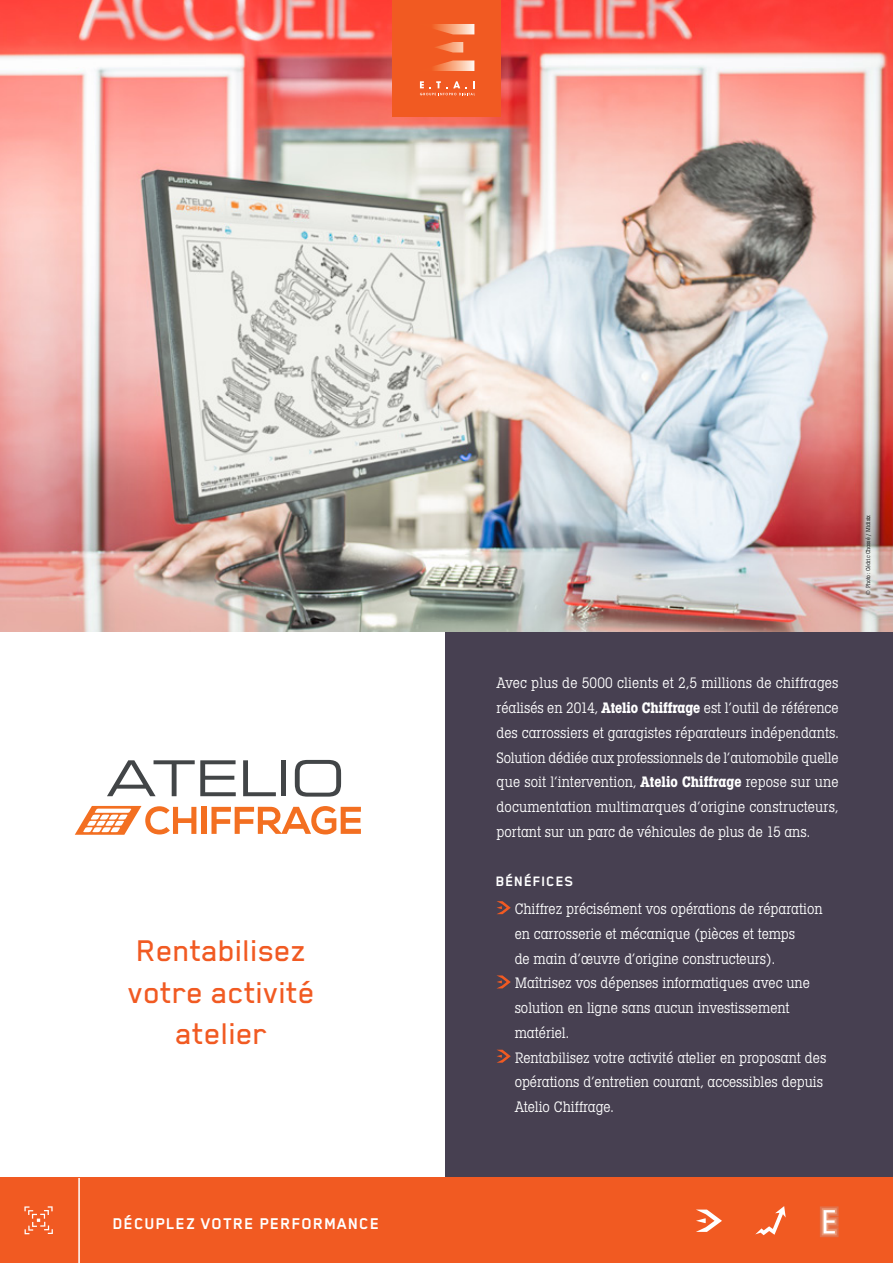
<style>
.page{position:relative;width:893px;height:1263px;background:#fff}
.page>*{position:absolute;margin:0;border:0;box-sizing:border-box;transform-origin:0 0}
.t1{font:500 34.5px/41.4px "Blender";color:#f15a22;text-align:center}
.t2{font:700 18px "Blender";letter-spacing:.05em;color:#fff}
.t3{font:condensed 15.75px/24.8px "Lubalin Graph EF";color:#fff;text-align:justify}
.t4{font:700 15.75px "Blender";letter-spacing:.05em;color:#fff}
.t5{font:condensed 6px "Lubalin Graph EF";color:#000}
.s1{font-weight:700}
</style>
<div class="page">
<div style="left:445px;top:561px;width:448px;height:631px;background:#474051"></div>
<img style="left:0;top:0;width:893px;height:631px">
<div style="left:0;top:1178px;width:893px;height:85px;background:#f15a22"></div>
<svg style="left:497px;top:901px;width:14px;height:13px"></svg>
<svg style="left:497px;top:975px;width:14px;height:13px"></svg>
<svg style="left:497px;top:1050px;width:14px;height:13px"></svg>
<svg style="left:107px;top:760px;width:129px;height:36px"></svg>
<svg style="left:243px;top:760px;width:33px;height:36px"></svg>
<div style="left:281px;top:760px;width:5px;height:36px;background:#424547"></div>
<svg style="left:295px;top:760px;width:46px;height:37px"></svg>
<div style="left:201px;top:807px;width:6px;height:27px;background:#f36f21"></div>
<svg style="left:211px;top:806px;width:150px;height:28px"></svg>
<svg style="left:75px;top:806px;width:121px;height:29px"></svg>
<div style="left:392px;top:0;width:108px;height:117px;background:#f15a22"></div>
<svg style="left:420px;top:81px;width:55px;height:14px"></svg>
<svg style="left:434px;top:24px;width:40px;height:10px"></svg>
<svg style="left:435px;top:42px;width:28px;height:11px"></svg>
<svg style="left:434px;top:60px;width:40px;height:11px"></svg>
<svg style="left:755px;top:1206px;width:31px;height:29px"></svg>
<svg style="left:24px;top:1206px;width:29px;height:28px"></svg>
<svg style="left:696px;top:1209px;width:26px;height:23px"></svg>
<svg style="left:820px;top:1206px;width:18px;height:31px"></svg>
<hr style="left:78px;top:1178px;width:2px;height:85px;background:#fff">
<h1 class="t1" style="left:129px;top:928px;width:188px">Rentabilisez votre activité atelier</h1>
<p class="t2" style="left:113px;top:1213px;width:246px">DÉCUPLEZ VOTRE PERFORMANCE</p>
<p class="t5" style="left:865px;top:595px;width:81px;rotate:-90deg">© Photo : Cédric Chassé / Midisix</p>
<p class="t3" style="left:496px;top:671px;width:344px">Avec plus de 5000 clients et 2,5 millions de chiffrages réalisés en 2014, <span class="s1">Atelio Chiffrage</span> est l’outil de référence des carrossiers et garagistes réparateurs indépendants.<br>Solution dédiée aux professionnels de l’automobile quelle que soit l’intervention, <span class="s1">Atelio Chiffrage</span> repose sur une documentation multimarques d’origine constructeurs, portant sur un parc de véhicules de plus de 15 ans.</p>
<p class="t4" style="left:496px;top:873px;width:79px">BÉNÉFICES</p>
<p class="t3" style="left:515px;top:896px;width:313px;text-align:left">Chiffrez précisément vos opérations de réparation en carrosserie et mécanique (pièces et temps<br>de main d’œuvre d’origine constructeurs).<br>Maîtrisez vos dépenses informatiques avec une solution en ligne sans aucun investissement matériel.<br>Rentabilisez votre activité atelier en proposant des opérations d’entretien courant, accessibles depuis Atelio Chiffrage.</p>
</div>
